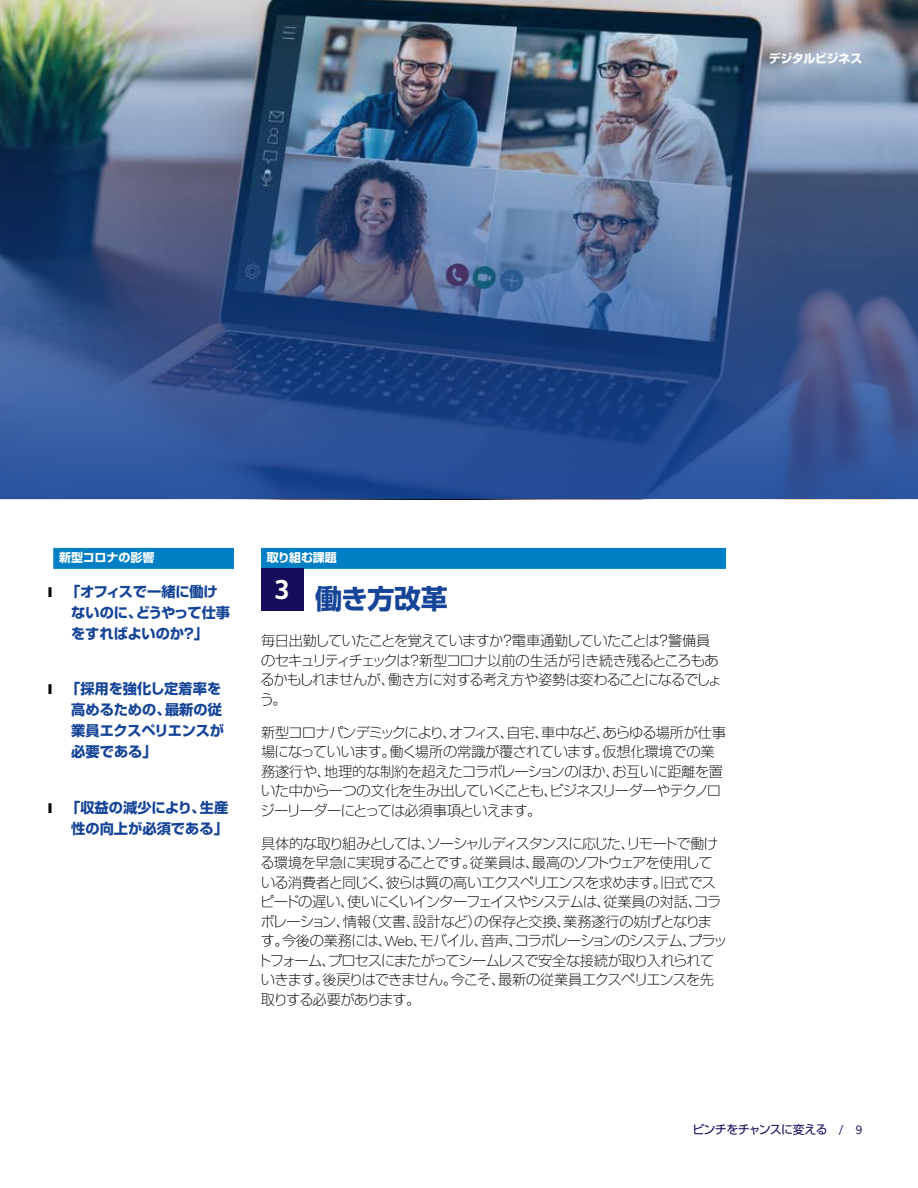
<style>
.page{position:relative;width:918px;height:1188px;background:#fff}
.page>*{position:absolute;margin:0;border:0;box-sizing:border-box;transform-origin:0 0}
.t1{font:700 27px "Shin Go Pro";letter-spacing:-.02em;color:#154498}
.t2{font:700 27px "Cognizant Sans";color:#fff}
.t3{font:300 expanded 14.25px/19.5px "Shin Go Pro";letter-spacing:-.055em;color:#000}
.t4{font:700 14.25px/21px "Shin Go Pro";color:#154498}
.t5{font:12px "Shin Go Pro";letter-spacing:-.06em;color:#160d5a}
.t6{font:700 12px "Shin Go Pro";letter-spacing:-.02em;color:#fff}
.t7{font:700 12px "Shin Go Pro";color:#fff}
.s1{color:#000}
.s2{font-family:"Cognizant Sans";font-stretch:normal}
.s3{font-family:"Cognizant Sans"}
</style>
<div class="page">
<img style="left:0;top:0;width:918px;height:500px">
<div style="left:53px;top:548px;width:181px;height:21px;background:#007fc4"></div>
<div style="left:261px;top:548px;width:465px;height:21px;background:#007fc4"></div>
<div style="left:261px;top:569px;width:42px;height:42px;background:#160d5a"></div>
<p class="t6" style="left:769px;top:49px;width:95px">デジタルビジネス</p>
<p class="t7" style="left:59px;top:548px;width:97px">新型コロナの影響</p>
<p class="t4" style="left:71px;top:580px;width:161px;text-indent:-23px"><span class="s1">❙</span> 「オフィスで一緒に働けないのに、どうやって仕事をすればよいのか？」</p>
<p class="t4" style="left:71px;top:677px;width:154px;text-indent:-23px"><span class="s1">❙</span> 「採用を強化し定着率を高めるための、最新の従業員エクスペリエンスが必要である」</p>
<p class="t4" style="left:48px;top:796px;width:182px;text-align:right"><span class="s1">❙</span> 「収益の減少により、生産性の向上が必須である」</p>
<p class="t6" style="left:267px;top:548px;width:72px">取り組む課題</p>
<h1 class="t1" style="left:315px;top:577px;width:134px">働き方改革</h1>
<p class="t3" style="left:260px;top:630px;width:464px">毎日出勤していたことを覚えていますか？電車通勤していたことは？警備員のセキュリティチェックは？新型コロナ以前の生活が引き続き残るところもあるかもしれませんが、働き方に対する考え方や姿勢は変わることになるでしょう。</p>
<p class="t3" style="left:260px;top:721px;width:467px">新型コロナパンデミックにより、オフィス、自宅、車中など、あらゆる場所が仕事場になっていいます。働く場所の常識が覆されています。仮想化環境での業務遂行や、地理的な制約を超えたコラボレーションのほか、お互いに距離を置いた中から一つの文化を生み出していくことも、ビジネスリーダーやテクノロジーリーダーにとっては必須事項といえます。</p>
<p class="t3" style="left:258px;top:832px;width:471px">具体的な取り組みとしては、ソーシャルディスタンスに応じた、リモートで働ける環境を早急に実現することです。従業員は、最高のソフトウェアを使用している消費者と同じく、彼らは質の高いエクスペリエンスを求めます。旧式でスピードの遅い、使いにくいインターフェイスやシステムは、従業員の対話、コラボレーション、情報（文書、設計など）の保存と交換、業務遂行の妨げとなりま<br>す。今後の業務には、<span class="s2">Web</span>、モバイル、音声、コラボレーションのシステム、プラットフォーム、プロセスにまたがってシームレスで安全な接続が取り入れられていきます。後戻りはできません。今こそ、最新の従業員エクスペリエンスを先取りする必要があります。</p>
<h1 class="t2" style="left:274px;top:572px;width:17px">3</h1>
<p class="t5" style="left:692px;top:1120px;width:172px">ピンチをチャンスに変える <span class="s3">/ 9</span></p>
</div>
